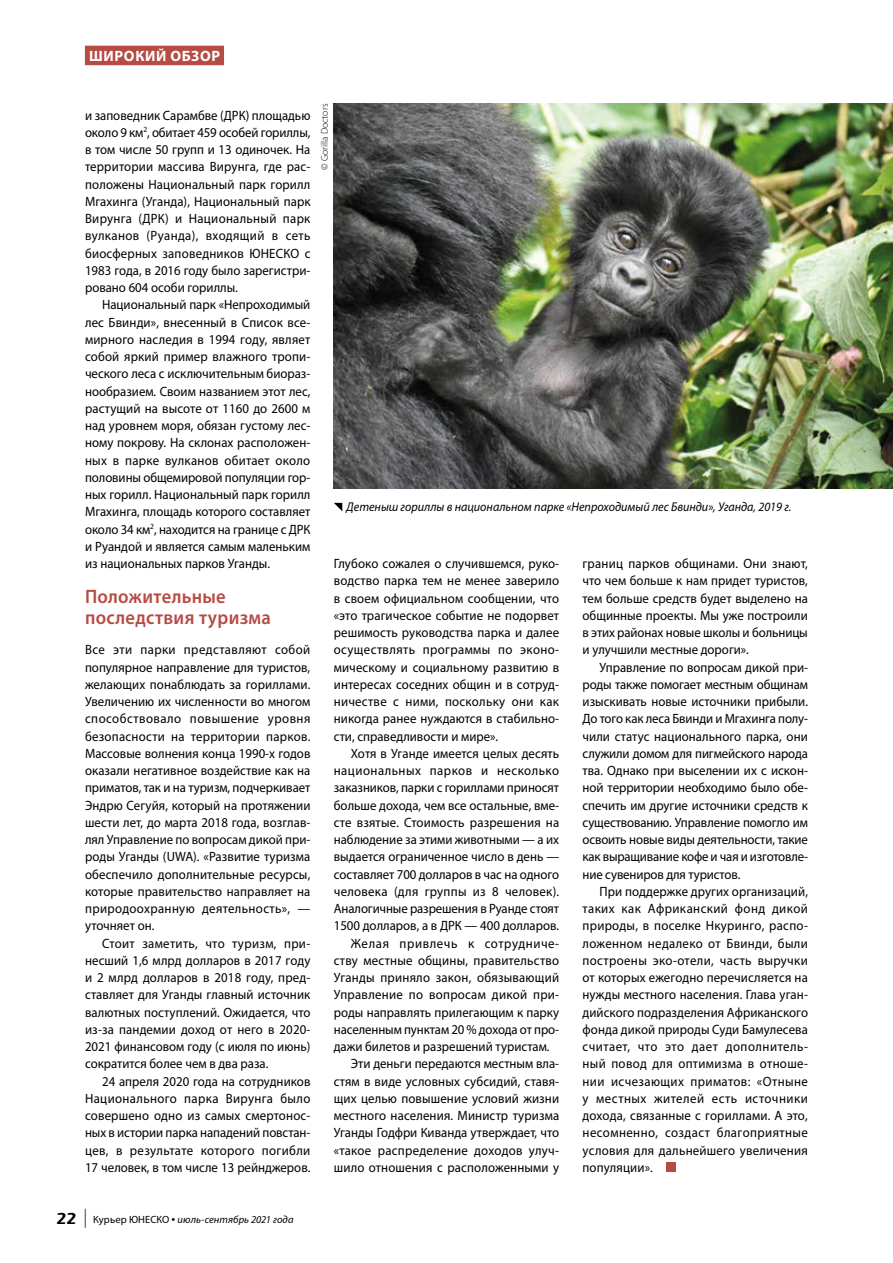
<style>
.page{position:relative;width:893px;height:1263px;background:#fff}
.page>*{position:absolute;margin:0;border:0;box-sizing:border-box;transform-origin:0 0}
.t1{font:600 19.5px/21px "Myriad Pro";letter-spacing:.015em;color:#b64b44;scale:.95 1}
.t2{font:700 15px "Myriad Pro";letter-spacing:.04em;color:#fff}
.t3{font:13.5px/17.2px "Myriad Pro";color:#000;text-align:justify;scale:.95 1}
.t4{font:13.5px "Myriad Pro";letter-spacing:.02em;color:#000;scale:.95 1}
.t5{font:13.5px "Myriad Pro";letter-spacing:.035em;color:#000;scale:.95 1}
.t6{font:13.5px "Myriad Pro";letter-spacing:.045em;color:#000;scale:.95 1}
.t7{font:italic 12.75px "Myriad Pro";color:#000;scale:.95 1}
.t8{font:italic 10.5px "Myriad Pro";letter-spacing:.01em;color:#000}
.t9{font:300 9.75px "Myriad Pro";color:#000}
.s1{font-family:"ITC Eras Std";font-weight:600;font-style:normal;font-size:16.5px}
.s2{font-style:normal;font-size:18.9px}
.s3{font-style:normal}
.s4{font-style:normal;font-size:13.5px}
</style>
<div class="page">
<img style="left:334px;top:103px;width:559px;height:385px">
<div style="left:85px;top:46px;width:139px;height:19px;background:#b64b44"></div>
<div style="left:666px;top:1163px;width:9px;height:9px;background:#b64b44"></div>
<svg style="left:334px;top:503px;width:8px;height:8px"></svg>
<p class="t2" style="left:89px;top:46px;width:132px">ШИРОКИЙ ОБЗОР</p>
<p class="t3" style="left:85px;top:106px;width:239px">и заповедник Сарамбве (ДРК) площадью около 9 км<sup>2</sup>, обитает 459 особей гориллы, в том числе 50 групп и 13 одиночек. На территории массива Вирунга, где рас&shy;положены Национальный парк горилл Мгахинга (Уганда), Национальный парк Вирунга (ДРК) и Национальный парк вулканов (Руанда), входящий в сеть биосферных заповедников ЮНЕСКО с 1983 года, в 2016 году было зарегистри&shy;ровано 604 особи гориллы.</p>
<p class="t3" style="left:85px;top:296px;width:239px;text-indent:17px">Национальный парк «Непроходимый лес Бвинди», внесенный в Список все&shy;мирного наследия в 1994 году, являет собой яркий пример влажного тропи&shy;ческого леса с исключительным биораз&shy;нообразием. Своим названием этот лес, растущий на высоте от 1160 до 2600 м над уровнем моря, обязан густому лес&shy;ному покрову. На склонах расположен&shy;ных в парке вулканов обитает около половины общемировой популяции гор&shy;ных горилл. Национальный парк горилл Мгахинга, площадь которого составляет около 34 км<sup>2</sup>, находится на границе с ДРК и Руандой и является самым маленьким из национальных парков Уганды.</p>
<h1 class="t1" style="left:85px;top:585px;width:197px">Положительные последствия туризма</h1>
<p class="t3" style="left:85px;top:641px;width:239px">Все эти парки представляют собой популярное направление для туристов, желающих понаблюдать за гориллами.<br>Увеличению их численности во многом способствовало повышение уровня безопасности на территории парков.<br>Массовые волнения конца 1990-х годов оказали негативное воздействие как на приматов, так и на туризм, подчеркивает Эндрю Сегуйя, который на протяжении шести лет, до марта 2018 года, возглав&shy;лял Управление по вопросам дикой при&shy;роды Уганды (UWA). «Развитие туризма обеспечило дополнительные ресурсы, которые правительство направляет на природоохранную деятельность», — уточняет он.</p>
<p class="t3" style="left:85px;top:934px;width:239px;text-indent:17px">Стоит заметить, что туризм, при&shy;несший 1,6 млрд долларов в 2017 году и 2 млрд долларов в 2018 году, пред&shy;ставляет для Уганды главный источник валютных поступлений. Ожидается, что из-за пандемии доход от него в 2020- 2021 финансовом году (с июля по июнь) сократится более чем в два раза.</p>
<p class="t3" style="left:85px;top:1072px;width:239px;text-indent:17px">24 апреля 2020 года на сотрудников Национального парка Вирунга было совершено одно из самых смертонос&shy;ных в истории парка нападений повстан&shy;цев, в результате которого погибли 17 человек, в том числе 13 рейнджеров.</p>
<p class="t9" style="left:319px;top:170px;width:68px;rotate:-90deg">© Gorilla Doctors</p>
<p class="t7" style="left:347px;top:499px;width:470px">Детеныш гориллы в национальном парке «Непроходимый лес Бвинди», Уганда, 2019 г.</p>
<p class="t3" style="left:334px;top:555px;width:239px">Глубоко сожалея о случившемся, руко&shy;водство парка тем не менее заверило в своем официальном сообщении, что «это трагическое событие не подорвет решимость руководства парка и далее осуществлять программы по эконо&shy;мическому и социальному развитию в интересах соседних общин и в сотруд&shy;ничестве с ними, поскольку они как никогда ранее нуждаются в стабильно&shy;сти, справедливости и мире».</p>
<p class="t3" style="left:351px;top:744px;width:221px">Хотя в Уганде имеется целых десять</p>
<p class="t5" style="left:334px;top:762px;width:239px">национальных парков и несколько</p>
<p class="t3" style="left:334px;top:779px;width:239px">заказников, парки с гориллами приносят</p>
<p class="t3" style="left:334px;top:796px;width:239px">больше дохода, чем все остальные, вме-</p>
<p class="t3" style="left:334px;top:813px;width:239px">сте взятые. Стоимость разрешения на</p>
<p class="t3" style="left:334px;top:831px;width:239px">наблюдение за этими животными — а их</p>
<p class="t3" style="left:334px;top:848px;width:239px">выдается ограниченное число в день —</p>
<p class="t3" style="left:334px;top:865px;width:239px">составляет 700 долларов в час на одного</p>
<p class="t4" style="left:334px;top:883px;width:239px">человека (для группы из 8 человек).</p>
<p class="t3" style="left:334px;top:900px;width:239px">Аналогичные разрешения в Руанде стоят</p>
<p class="t3" style="left:334px;top:917px;width:239px">1500 долларов, а в ДРК — 400 долларов.</p>
<p class="t6" style="left:351px;top:935px;width:221px">Желая привлечь к сотрудниче-</p>
<p class="t3" style="left:334px;top:951px;width:239px">ству местные общины, правительство</p>
<p class="t4" style="left:334px;top:969px;width:239px">Уганды приняло закон, обязывающий</p>
<p class="t4" style="left:334px;top:986px;width:239px">Управление по вопросам дикой при-</p>
<p class="t3" style="left:334px;top:1003px;width:239px">роды направлять прилегающим к парку</p>
<p class="t3" style="left:334px;top:1020px;width:239px">населенным пунктам 20 % дохода от про-</p>
<p class="t3" style="left:334px;top:1038px;width:229px">дажи билетов и разрешений туристам.</p>
<p class="t3" style="left:351px;top:1055px;width:221px">Эти деньги передаются местным вла-</p>
<p class="t3" style="left:334px;top:1072px;width:239px">стям в виде условных субсидий, ставя-</p>
<p class="t3" style="left:334px;top:1089px;width:239px">щих целью повышение условий жизни</p>
<p class="t3" style="left:334px;top:1107px;width:239px">местного населения. Министр туризма</p>
<p class="t3" style="left:334px;top:1124px;width:239px">Уганды Годфри Киванда утверждает, что</p>
<p class="t4" style="left:334px;top:1142px;width:239px">«такое распределение доходов улуч-</p>
<p class="t3" style="left:334px;top:1158px;width:239px">шило отношения с расположенными у</p>
<p class="t3" style="left:583px;top:555px;width:239px">границ парков общинами. Они знают, что чем больше к нам придет туристов, тем больше средств будет выделено на общинные проекты. Мы уже построили в этих районах новые школы и больницы и улучшили местные дороги».</p>
<p class="t3" style="left:583px;top:658px;width:239px;text-indent:17px">Управление по вопросам дикой при&shy;роды также помогает местным общинам изыскивать новые источники прибыли.<br>До того как леса Бвинди и Мгахинга полу&shy;чили статус национального парка, они служили домом для пигмейского народа тва. Однако при выселении их с искон&shy;ной территории необходимо было обе&shy;спечить им другие источники средств к существованию. Управление помогло им освоить новые виды деятельности, такие как выращивание кофе и чая и изготовле&shy;ние сувениров для туристов.</p>
<p class="t3" style="left:583px;top:882px;width:239px;text-indent:17px">При поддержке других организаций, таких как Африканский фонд дикой природы, в поселке Нкуринго, распо&shy;ложенном недалеко от Бвинди, были построены эко-отели, часть выручки от которых ежегодно перечисляется на нужды местного населения. Глава уган&shy;дийского подразделения Африканского фонда дикой природы Суди Бамулесева считает, что это дает дополнитель&shy;ный повод для оптимизма в отноше&shy;нии исчезающих приматов: «Отныне у местных жителей есть источники дохода, связанные с гориллами. А это, несомненно, создаст благоприятные условия для дальнейшего увеличения популяции».</p>
<p class="t8" style="left:56px;top:1212px;width:239px"><span class="s1">22</span> <span class="s2">|</span> <span class="s3">Курьер ЮНЕСКО</span> <span class="s4">•</span> июль-сентябрь 2021 года</p>
</div>
